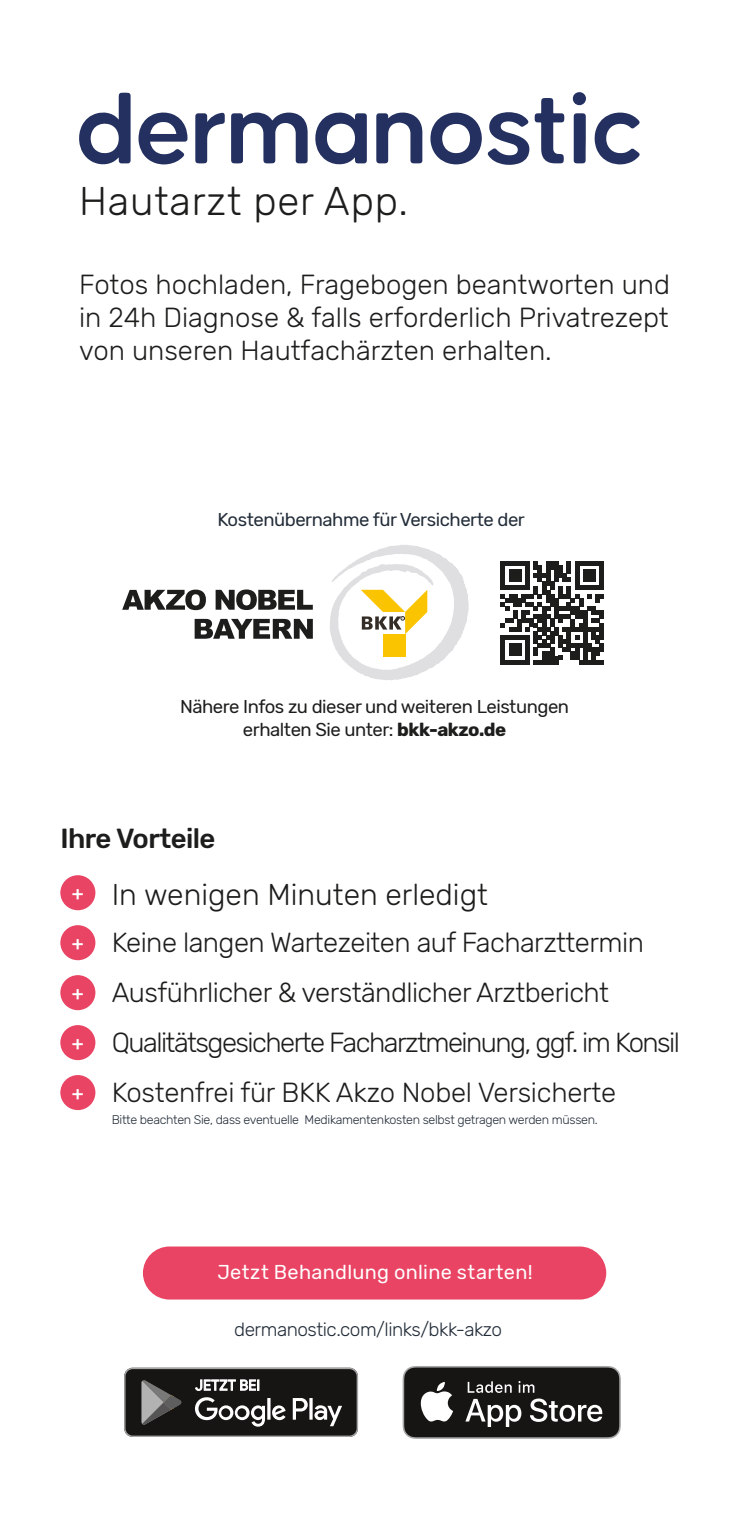
<style>
.page{position:relative;width:745px;height:1531px;background:#fff}
.page>*{position:absolute;margin:0;border:0;box-sizing:border-box;transform-origin:0 0}
.t1{font:300 40px "Rubik";letter-spacing:.02em;color:#1d1d1b}
.t2{font:300 30px "Rubik";color:#1d1d1b}
.t3{font:300 27.5px/33px "Rubik";letter-spacing:-.02em;color:#1d1d1b;text-align:justify}
.t4{font:300 27.5px/50px "Rubik";letter-spacing:-.055em;color:#1d1d1b}
.t5{font:500 27.5px "Rubik";letter-spacing:-.02em;color:#1d1d1b}
.t6{font:20px "Rubik";letter-spacing:.015em;color:#fff}
.t7{font:300 19px "Rubik";letter-spacing:-.025em;color:#232d39}
.t8{font:18.5px/22.2px "Rubik";letter-spacing:-.025em;color:#1d1d1b;text-align:center}
.t9{font:18.5px "Rubik";letter-spacing:-.025em;color:#232d39}
.t10{font:300 12.5px "Rubik";letter-spacing:-.025em;color:#232d39}
.s1{font-weight:700}
.s2{font-weight:500;font-size:19.5px;color:#fff}
</style>
<div class="page">
<svg style="left:231px;top:112px;width:76px;height:51px"></svg>
<svg style="left:79px;top:93px;width:51px;height:72px"></svg>
<svg style="left:315px;top:112px;width:51px;height:53px"></svg>
<svg style="left:138px;top:112px;width:49px;height:52px"></svg>
<svg style="left:376px;top:112px;width:46px;height:51px"></svg>
<svg style="left:594px;top:112px;width:45px;height:53px"></svg>
<svg style="left:487px;top:98px;width:77px;height:67px"></svg>
<svg style="left:195px;top:113px;width:29px;height:50px"></svg>
<svg style="left:573px;top:113px;width:12px;height:50px"></svg>
<svg style="left:430px;top:112px;width:51px;height:52px"></svg>
<div style="left:572px;top:92px;width:13px;height:13px;background:#24305f;border-radius:50%"></div>
<div style="left:60px;top:875px;width:35px;height:35px;background:#e94463;border-radius:50%"></div>
<div style="left:60px;top:1025px;width:35px;height:35px;background:#e94463;border-radius:50%"></div>
<div style="left:60px;top:1075px;width:35px;height:35px;background:#e94463;border-radius:50%"></div>
<svg style="left:330px;top:545px;width:138px;height:135px"></svg>
<svg style="left:122px;top:589px;width:84px;height:21px"></svg>
<svg style="left:215px;top:589px;width:97px;height:21px"></svg>
<svg style="left:194px;top:619px;width:118px;height:20px"></svg>
<svg style="left:500px;top:561px;width:103px;height:103px"></svg>
<svg style="left:124px;top:1367px;width:234px;height:70px"></svg>
<svg style="left:402px;top:1366px;width:218px;height:73px"></svg>
<div style="left:143px;top:1246px;width:463px;height:53px;background:#e94463;border-radius:27px"></div>
<div style="left:60px;top:925px;width:35px;height:35px;background:#e94463;border-radius:50%"></div>
<div style="left:60px;top:975px;width:35px;height:35px;background:#e94463;border-radius:50%"></div>
<h1 class="t1" style="left:79px;top:179px;width:330px">Hautarzt per App.</h1>
<p class="t3" style="left:79px;top:268px;width:592px">Fotos hochladen, Fragebogen beantworten und in 24h Diagnose &amp; falls erforderlich Privatrezept von unseren Hautfachärzten erhalten.</p>
<p class="t9" style="left:217px;top:509px;width:309px">Kostenübernahme für Versicherte der</p>
<p class="t8" style="left:180px;top:696px;width:390px">Nähere Infos zu dieser und weiteren Leistungen erhalten Sie unter: <span class="s1">bkk-akzo.de</span></p>
<p class="t5" style="left:60px;top:822px;width:156px">Ihre Vorteile</p>
<p class="t2" style="left:72px;top:877px;width:417px"><sup>+</sup> In wenigen Minuten erledigt</p>
<p class="t3" style="left:72px;top:918px;width:573px;line-height:50px"><span class="s2">+</span> Keine langen Wartezeiten auf Facharzttermin <span class="s2">+</span> Ausführlicher &amp; verständlicher Arztbericht</p>
<p class="t4" style="left:72px;top:1018px;width:609px"><span class="s2">+</span> Qualitätsgesicherte Facharztmeinung, ggf. im Konsil <span class="s2">+</span> Kostenfrei für BKK Akzo Nobel Versicherte</p>
<p class="t10" style="left:112px;top:1112px;width:487px">Bitte beachten Sie, dass eventuelle Medikamentenkosten selbst getragen werden müssen.</p>
<p class="t6" style="left:217px;top:1261px;width:317px">Jetzt Behandlung online starten!</p>
<p class="t7" style="left:234px;top:1319px;width:269px">dermanostic.com/links/bkk-akzo</p>
</div>
